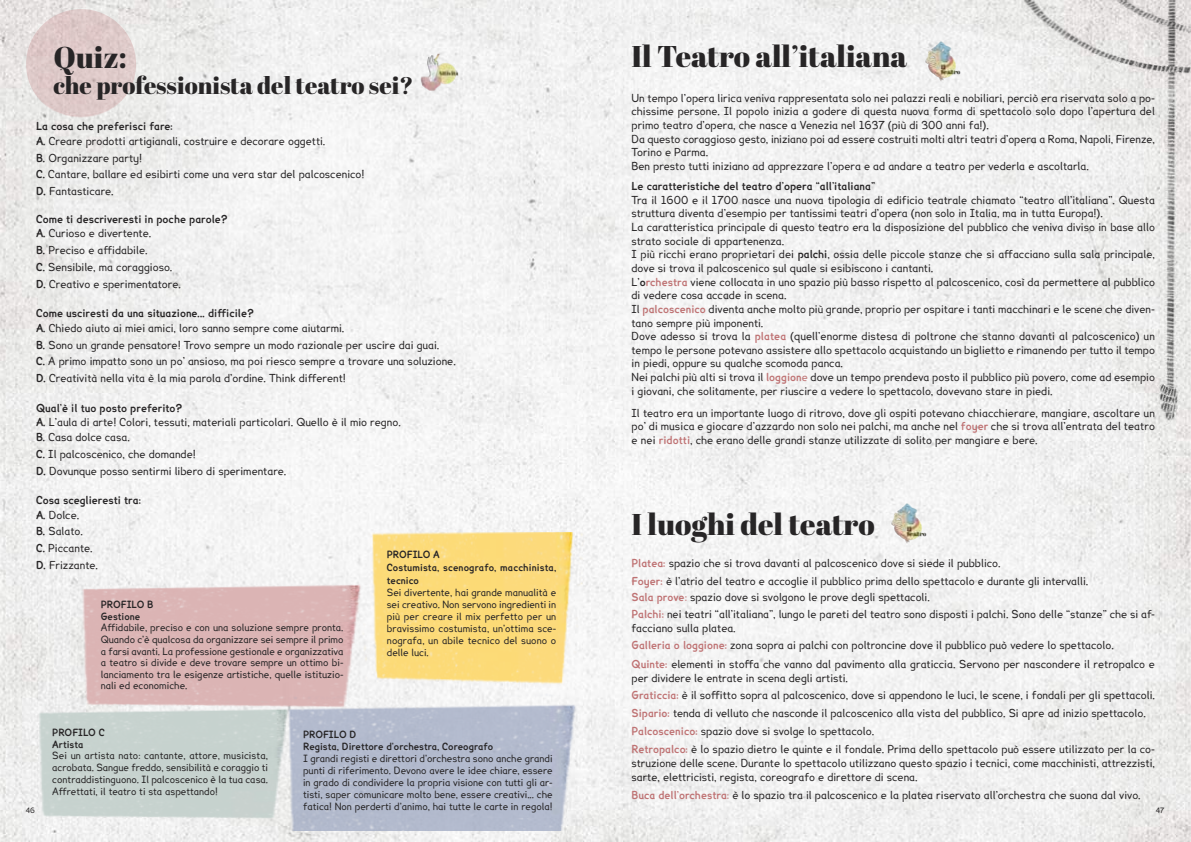
<style>
.page{position:relative;width:1191px;height:842px;background:#fff}
.page>*{position:absolute;margin:0;border:0;box-sizing:border-box;transform-origin:0 0}
.t1{font:30px "Abril Fatface";color:#272526}
.t2{font:24px "Abril Fatface";color:#272526}
.t3{font:10.5px/13.6px "Lexie Readable";color:#272526}
.t4{font:700 10.5px/14.7px "Lexie Readable";color:#272526}
.t5{font:9.5px/11.9px "Lexie Readable";color:#272526;text-align:justify}
.t6{font:700 9.5px/11.9px "Lexie Readable";color:#272526}
.t7{font:7px "Lexie Readable";color:#272526}
.s1{font-weight:700}
.s2{font-weight:700;color:#bf7374}
.s3{color:#bf7374}
.s4{font-weight:400}
</style>
<div class="page">
<img style="left:0;top:0;width:1191px;height:842px">
<img style="left:798px;top:0;width:393px;height:445px">
<img style="left:26px;top:9px;width:110px;height:110px;border-radius:50%">
<img style="left:359px;top:532px;width:225px;height:144px">
<img style="left:76px;top:585px;width:294px;height:102px">
<img style="left:25px;top:687px;width:280px;height:148px">
<img style="left:280px;top:676px;width:304px;height:154px">
<img style="left:419px;top:48px;width:46px;height:49px">
<img style="left:920px;top:36px;width:47px;height:48px">
<img style="left:886px;top:499px;width:47px;height:48px">
<h1 class="t1" style="left:631px;top:45px;width:277px">Il Teatro all’italiana</h1>
<p class="t3" style="left:631px;top:92px;width:525px">Un tempo l’opera lirica veniva rappresentata solo nei palazzi reali e nobiliari, perciò era riservata solo a po&shy;chissime persone. Il popolo inizia a godere di questa nuova forma di spettacolo solo dopo l’apertura del primo teatro d’opera, che nasce a Venezia nel 1637 (più di 300 anni fa!).<br>Da questo coraggioso gesto, iniziano poi ad essere costruiti molti altri teatri d’opera a Roma, Napoli, Firenze, Torino e Parma.<br>Ben presto tutti iniziano ad apprezzare l’opera e ad andare a teatro per vederla e ascoltarla.</p>
<p class="t4" style="left:631px;top:179px;width:245px">le caratteristiche del teatro d’opera “all’italiana”</p>
<p class="t3" style="left:631px;top:194px;width:525px">Tra il 1600 e il 1700 nasce una nuova tipologia di edificio teatrale chiamato “teatro all’italiana”. Questa struttura diventa d’esempio per tantissimi teatri d’opera (non solo in Italia, ma in tutta Europa!).<br>La caratteristica principale di questo teatro era la disposizione del pubblico che veniva diviso in base allo strato sociale di appartenenza.<br>I più ricchi erano proprietari dei <span class="s1">palchi</span>, ossia delle piccole stanze che si affacciano sulla sala principale, dove si trova il palcoscenico sul quale si esibiscono i cantanti.<br>L’<span class="s1">o</span><span class="s2">rchestra</span> viene collocata in uno spazio più basso rispetto al palcoscenico, così da permettere al pubblico di vedere cosa accade in scena.<br>Il <span class="s2">palcoscenico</span> diventa anche molto più grande, proprio per ospitare i tanti macchinari e le scene che diven&shy;tano sempre più imponenti.<br>Dove adesso si trova la <span class="s2">platea</span> (quell’enorme distesa di poltrone che stanno davanti al palcoscenico) un tempo le persone potevano assistere allo spettacolo acquistando un biglietto e rimanendo per tutto il tempo in piedi, oppure su qualche scomoda panca.<br>Nei palchi più alti si trova il <span class="s2">loggion</span><span class="s3">e</span> dove un tempo prendeva posto il pubblico più povero, come ad esempio i giovani, che solitamente, per riuscire a vedere lo spettacolo, dovevano stare in piedi.</p>
<p class="t3" style="left:631px;top:407px;width:525px;text-align:justify">Il teatro era un importante luogo di ritrovo, dove gli ospiti potevano chiacchierare, mangiare, ascoltare un po’ di musica e giocare d’azzardo non solo nei palchi, ma anche nel <span class="s2">foyer</span> che si trova all’entrata del teatro e nei <span class="s2">ridotti</span>, che erano delle grandi stanze utilizzate di solito per mangiare e bere.</p>
<h1 class="t1" style="left:54px;top:45px;width:75px">Quiz:</h1>
<h2 class="t2" style="left:54px;top:76px;width:361px">che professionista del teatro sei?</h2>
<p class="t3" style="left:36px;top:120px;width:291px;line-height:14.7px"><span class="s1">la cosa che preferisci fare:<br>a.</span> Creare prodotti artigianali, costruire e decorare oggetti.</p>
<p class="t3" style="left:36px;top:150px;width:330px;line-height:16.8px"><span class="s1">B.</span> Organizzare party!<br><span class="s1">c.</span> Cantare, ballare ed esibirti come una vera star del palcoscenico!<br><span class="s1">D.</span> Fantasticare.</p>
<p class="t4" style="left:36px;top:212px;width:193px">come ti descriveresti in poche parole? a. <span class="s4">Curioso e divertente.</span></p>
<p class="t3" style="left:36px;top:242px;width:146px;line-height:16.8px"><span class="s1">B.</span> Preciso e affidabile.<br><span class="s1">c.</span> Sensibile, ma coraggioso.<br><span class="s1">D.</span> Creativo e sperimentatore.</p>
<p class="t3" style="left:36px;top:307px;width:310px;line-height:14.7px"><span class="s1">come usciresti da una situazione... difficile?<br>a.</span> Chiedo aiuto ai miei amici, loro sanno sempre come aiutarmi.</p>
<p class="t3" style="left:36px;top:337px;width:421px;line-height:16.8px"><span class="s1">B.</span> Sono un grande pensatore! Trovo sempre un modo razionale per uscire dai guai.<br><span class="s1">c.</span> A primo impatto sono un po’ ansioso, ma poi riesco sempre a trovare una soluzione.<br><span class="s1">D.</span> Creatività nella vita è la mia parola d’ordine. Think different!</p>
<p class="t3" style="left:36px;top:401px;width:366px;line-height:14.7px"><span class="s1">Qual’è il tuo posto preferito?<br>a.</span> L’aula di arte! Colori, tessuti, materiali particolari. Quello è il mio regno.<br><span class="s1">B.</span> Casa dolce casa.</p>
<p class="t3" style="left:36px;top:446px;width:252px;line-height:16.8px"><span class="s1">c.</span> Il palcoscenico, che domande!<br><span class="s1">D.</span> Dovunque posso sentirmi libero di sperimentare.</p>
<p class="t4" style="left:36px;top:493px;width:107px">cosa sceglieresti tra: a. <span class="s4">Dolce.</span></p>
<p class="t3" style="left:36px;top:524px;width:64px;line-height:16.8px"><span class="s1">B.</span> Salato.<br><span class="s1">c.</span> Piccante.<br><span class="s1">D.</span> Frizzante.</p>
<h1 class="t1" style="left:631px;top:513px;width:245px">I luoghi del teatro</h1>
<p class="t3" style="left:631px;top:555px;width:458px;line-height:17.8px"><span class="s2">platea:</span> spazio che si trova davanti al palcoscenico dove si siede il pubblico.<br><span class="s2">foyer:</span> è l’atrio del teatro e accoglie il pubblico prima dello spettacolo e durante gli intervalli.</p>
<p class="t3" style="left:631px;top:590px;width:525px;line-height:16.8px"><span class="s2">sala prove</span><span class="s3">:</span> spazio dove si svolgono le prove degli spettacoli.<br><span class="s2">palchi:</span> nei teatri “all’italiana”, lungo le pareti del teatro sono disposti i palchi. Sono delle “stanze” che si af-</p>
<p class="t3" style="left:631px;top:621px;width:484px;line-height:16.8px">facciano sulla platea.<br><span class="s2">galleria o loggione:</span> zona sopra ai palchi con poltroncine dove il pubblico può vedere lo spettacolo.</p>
<p class="t3" style="left:631px;top:658px;width:525px;line-height:14.2px"><span class="s2">Quinte:</span> elementi in stoffa che vanno dal pavimento alla graticcia. Servono per nascondere il retropalco e per dividere le entrate in scena degli artisti.</p>
<p class="t3" style="left:631px;top:687px;width:525px;line-height:17.8px"><span class="s2">graticcia:</span> è il soffitto sopra al palcoscenico, dove si appendono le luci, le scene, i fondali per gli spettacoli. <span class="s2">sipario:</span> tenda di velluto che nasconde il palcoscenico alla vista del pubblico. Si apre ad inizio spettacolo. <span class="s2">palcoscenico:</span> spazio dove si svolge lo spettacolo.<br><span class="s2">retropalco:</span> è lo spazio dietro le quinte e il fondale. Prima dello spettacolo può essere utilizzato per la co-</p>
<p class="t3" style="left:631px;top:756px;width:525px;line-height:14.2px">struzione delle scene. Durante lo spettacolo utilizzano questo spazio i tecnici, come macchinisti, attrezzisti, sarte, elettricisti, regista, coreografo e direttore di scena.</p>
<p class="t3" style="left:631px;top:789px;width:511px"><span class="s2">Buca dell’orchestra</span><span class="s3">:</span> è lo spazio tra il palcoscenico e la platea riservato all’orchestra che suona dal vivo.</p>
<p class="t6" style="left:387px;top:549px;width:171px;line-height:12.8px">profilo a<br>costumista, scenografo, macchinista, tecnico</p>
<p class="t5" style="left:387px;top:588px;width:171px">Sei divertente, hai grande manualità e sei creativo. Non servono ingredienti in più per creare il mix perfetto per un bravissimo costumista, un’ottima sce&shy;nografa, un abile tecnico del suono o delle luci.</p>
<p class="t6" style="left:101px;top:599px;width:54px">profilo B gestione</p>
<p class="t5" style="left:101px;top:623px;width:244px;line-height:11.6px">Affidabile, preciso e con una soluzione sempre pronta.<br>Quando c’è qualcosa da organizzare sei sempre il primo a farsi avanti. La professione gestionale e organizzativa a teatro si divide e deve trovare sempre un ottimo bi&shy;lanciamento tra le esigenze artistiche, quelle istituzio&shy;nali ed economiche.</p>
<p class="t6" style="left:52px;top:727px;width:54px">profilo c artista</p>
<p class="t5" style="left:52px;top:751px;width:217px">Sei un artista nato: cantante, attore, musicista, acrobata. Sangue freddo, sensibilità e coraggio ti contraddistinguono. Il palcoscenico è la tua casa.<br>Affrettati, il teatro ti sta aspettando!</p>
<p class="t6" style="left:303px;top:730px;width:192px">profilo D<br>regista, Direttore d’orchestra, coreografo</p>
<p class="t5" style="left:303px;top:753px;width:251px">I grandi registi e direttori d’orchestra sono anche grandi punti di riferimento. Devono avere le idee chiare, essere in grado di condividere la propria visione con tutti gli ar&shy;tisti, saper comunicare molto bene, essere creativi... che fatica! Non perderti d’animo, hai tutte le carte in regola!</p>
<p class="t7" style="left:26px;top:807px;width:11px">46</p>
<p class="t7" style="left:1156px;top:807px;width:10px">47</p>
</div>
